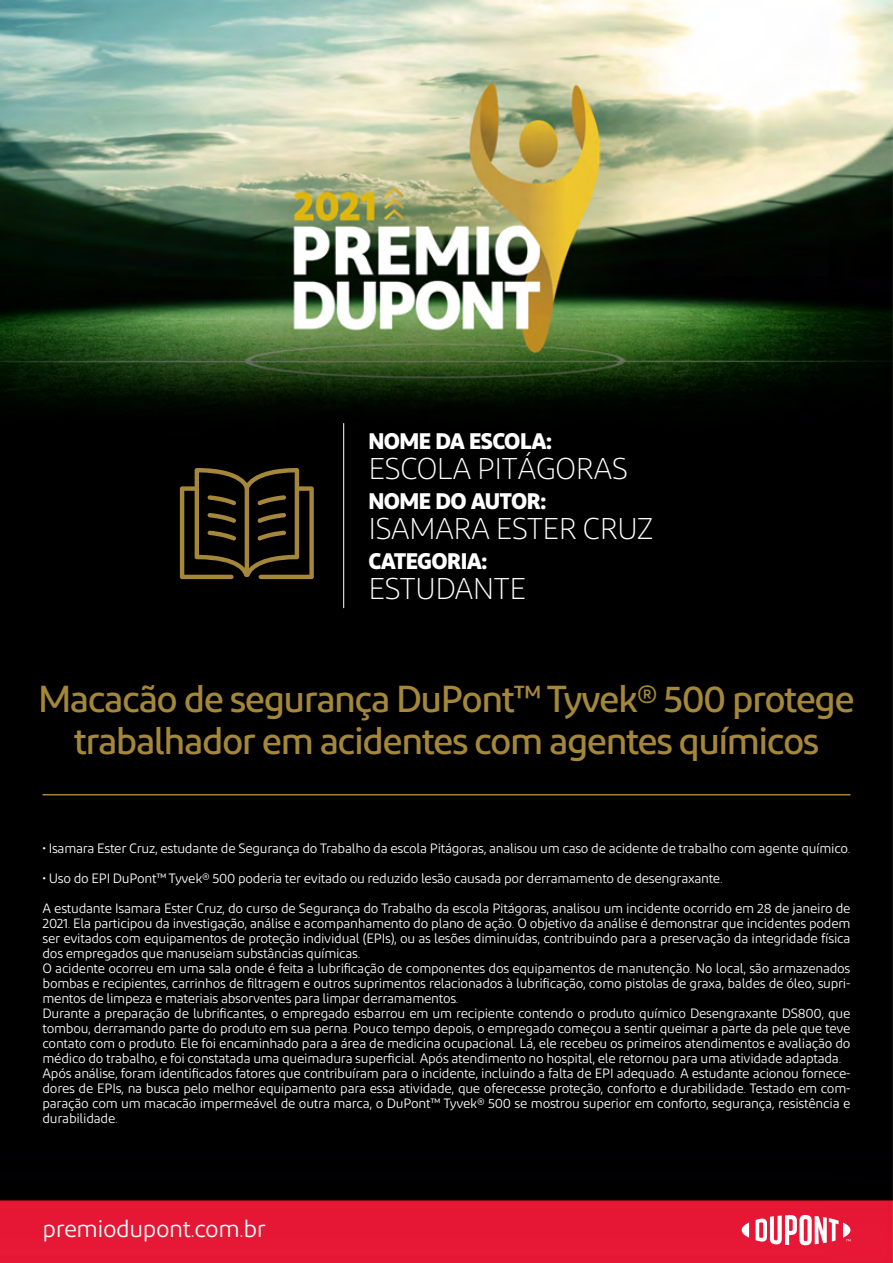
<style>
.page{position:relative;width:893px;height:1263px;background:#fff}
.page>*{position:absolute;margin:0;border:0;box-sizing:border-box;transform-origin:0 0}
.t1{font:500 37.5px/42px "Diodrum Arabic";letter-spacing:-.04em;color:#a48739;text-align:center}
.t2{font:300 30px "Diodrum Arabic";letter-spacing:-.025em;color:#fff}
.t3{font:24px "Diodrum Arabic";letter-spacing:-.02em;color:#fff}
.t4{font:700 22.5px "Diodrum Arabic";letter-spacing:-.025em;color:#fff}
.t5{font:13.5px/15px "Diodrum Arabic";letter-spacing:-.02em;color:#fff}
</style>
<div class="page">
<img style="left:0;top:0;width:893px;height:1263px">
<hr style="left:43px;top:794px;width:807px;height:1px;background:#a48739">
<hr style="left:343px;top:423px;width:1px;height:185px;background:#fff">
<svg style="left:742px;top:1222px;width:7px;height:16px"></svg>
<svg style="left:756px;top:1215px;width:94px;height:30px"></svg>
<svg style="left:180px;top:468px;width:134px;height:111px;background:#2d250f"></svg>
<h3 class="t4" style="left:368px;top:428px;width:185px">NOME DA ESCOLA:</h3>
<h2 class="t2" style="left:368px;top:451px;width:261px">ESCOLA PITÁGORAS</h2>
<h3 class="t4" style="left:368px;top:488px;width:180px">NOME DO AUTOR:</h3>
<h2 class="t2" style="left:368px;top:511px;width:287px">ISAMARA ESTER CRUZ</h2>
<h3 class="t4" style="left:368px;top:548px;width:121px">CATEGORIA:</h3>
<h2 class="t2" style="left:368px;top:571px;width:159px">ESTUDANTE</h2>
<h1 class="t1" style="left:38px;top:678px;width:818px">Macacão de segurança DuPont™ Tyvek® 500 protege trabalhador em acidentes com agentes químicos</h1>
<p class="t5" style="left:43px;top:841px;width:809px">• Isamara Ester Cruz, estudante de Segurança do Trabalho da escola Pitágoras, analisou um caso de acidente de trabalho com agente químico.</p>
<p class="t5" style="left:43px;top:871px;width:682px">• Uso do EPI DuPont™ Tyvek® 500 poderia ter evitado ou reduzido lesão causada por derramamento de desengraxante.</p>
<p class="t5" style="left:43px;top:901px;width:809px">A estudante Isamara Ester Cruz, do curso de Segurança do Trabalho da escola Pitágoras, analisou um incidente ocorrido em 28 de janeiro de 2021. Ela participou da investigação, análise e acompanhamento do plano de ação. O objetivo da análise é demonstrar que incidentes podem ser evitados com equipamentos de proteção individual (EPIs), ou as lesões diminuídas, contribuindo para a preservação da integridade física dos empregados que manuseiam substâncias químicas.<br>O acidente ocorreu em uma sala onde é feita a lubrificação de componentes dos equipamentos de manutenção. No local, são armazenados bombas e recipientes, carrinhos de filtragem e outros suprimentos relacionados à lubrificação, como pistolas de graxa, baldes de óleo, supri&shy;mentos de limpeza e materiais absorventes para limpar derramamentos.<br>Durante a preparação de lubrificantes, o empregado esbarrou em um recipiente contendo o produto químico Desengraxante DS800, que tombou, derramando parte do produto em sua perna. Pouco tempo depois, o empregado começou a sentir queimar a parte da pele que teve contato com o produto. Ele foi encaminhado para a área de medicina ocupacional. Lá, ele recebeu os primeiros atendimentos e avaliação do médico do trabalho, e foi constatada uma queimadura superficial. Após atendimento no hospital, ele retornou para uma atividade adaptada.<br>Após análise, foram identificados fatores que contribuíram para o incidente, incluindo a falta de EPI adequado. A estudante acionou fornece&shy;dores de EPIs, na busca pelo melhor equipamento para essa atividade, que oferecesse proteção, conforto e durabilidade. Testado em com&shy;paração com um macacão impermeável de outra marca, o DuPont™ Tyvek® 500 se mostrou superior em conforto, segurança, resistência e durabilidade.</p>
<h3 class="t3" style="left:43px;top:1215px;width:225px">premiodupont.com.br</h3>
</div>
